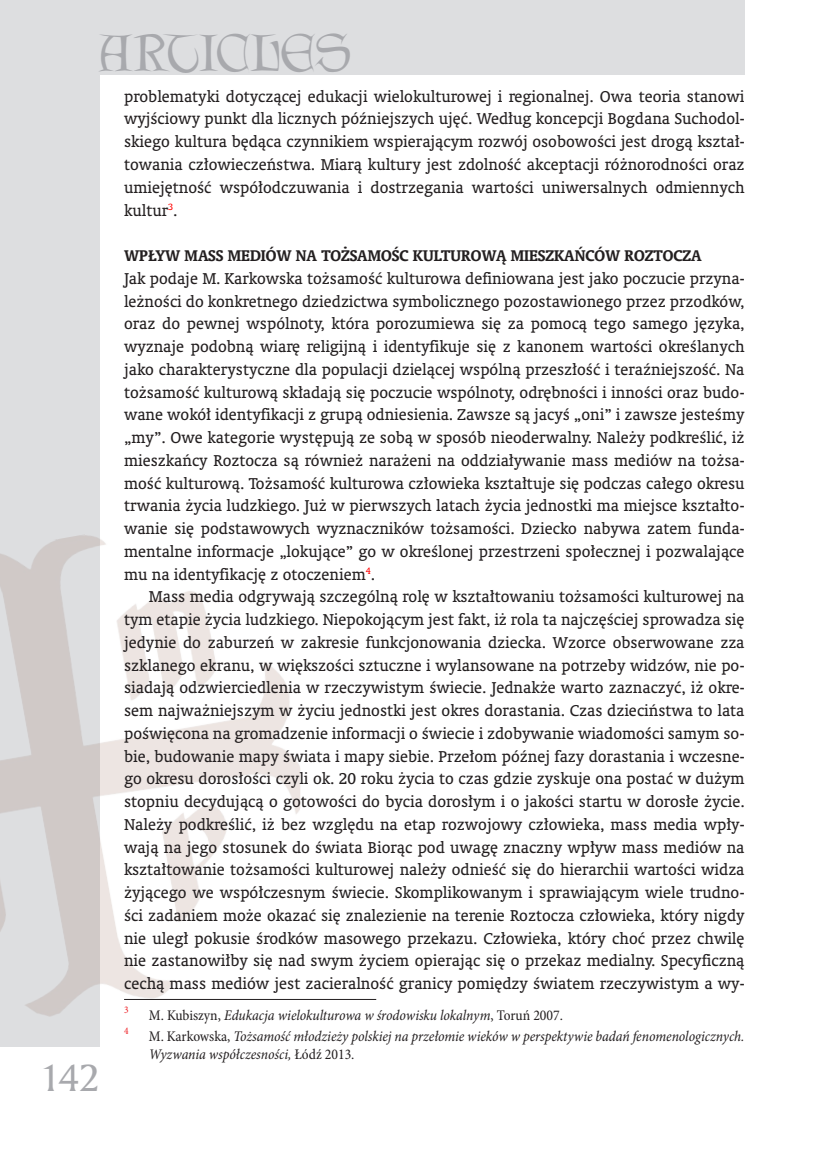
<style>
.page{position:relative;width:819px;height:1166px;background:#fff}
.page>*{position:absolute;margin:0;border:0;box-sizing:border-box;transform-origin:0 0}
.t1{font:46.55px "Lettergical PL";color:#a8a9ad}
.t2{font:36.75px "Amerigo PL";color:#a8a9ad}
.Normalny_PK{font:15.75px/22.8px "Oranda PL";color:#231f20;text-align:justify}
.Normalny_PK_1{font:15.75px/22.8px "Oranda PL";color:#231f20;text-align:justify}
.Normalny_wrd_34{font:700 15.75px "Oranda PL";color:#231f20}
.przypisy_PK{font:italic condensed 14.88px/17.8px "Minion Pro";letter-spacing:-.005em;color:#231f20}
.przypisy_PK-2{font:condensed 10.15px "Minion Pro";color:#ee1d23}
.s1{font-style:normal}
</style>
<div class="page">
<div style="left:0;top:0;width:99px;height:1047px;background:#dddee0"></div>
<div style="left:0;top:0;width:744px;height:74px;background:#dddee0"></div>
<img style="left:0;top:524px;width:300px;height:500px">
<hr style="left:124px;top:999px;width:252px;height:1px;background:#231f20">
<h1 class="t1" style="left:99px;top:25px;width:254px">ARTICLES</h1>
<h2 class="t2" style="left:40px;top:1053px;width:61px">142</h2>
<p class="Normalny_PK" style="left:124px;top:85px;width:622px">problematyki dotyczącej edukacji wielokulturowej i regionalnej. Owa teoria stanowi wyjściowy punkt dla licznych późniejszych ujęć. Według koncepcji Bogdana Suchodol&shy;skiego kultura będąca czynnikiem wspierającym rozwój osobowości jest drogą kształ&shy;towania człowieczeństwa. Miarą kultury jest zdolność akceptacji różnorodności oraz umiejętność współodczuwania i dostrzegania wartości uniwersalnych odmiennych kultur<sup>3</sup>.</p>
<p class="Normalny_wrd_34" style="left:124px;top:245px;width:579px">WPŁYW MASS MEDIÓW NA TOŻSAMOŚC KULTUROWĄ MIESZKAŃCÓW ROZTOCZA</p>
<p class="Normalny_PK_1" style="left:124px;top:267px;width:622px">Jak podaje M. Karkowska tożsamość kulturowa definiowana jest jako poczucie przyna&shy;leżności do konkretnego dziedzictwa symbolicznego pozostawionego przez przodków, oraz do pewnej wspólnoty, która porozumiewa się za pomocą tego samego języka, wyznaje podobną wiarę religijną i identyfikuje się z kanonem wartości określanych jako charakterystyczne dla populacji dzielącej wspólną przeszłość i teraźniejszość. Na tożsamość kulturową składają się poczucie wspólnoty, odrębności i inności oraz budo&shy;wane wokół identyfikacji z grupą odniesienia. Zawsze są jacyś „oni” i zawsze jesteśmy „my”. Owe kategorie występują ze sobą w sposób nieoderwalny. Należy podkreślić, iż mieszkańcy Roztocza są również narażeni na oddziaływanie mass mediów na tożsa&shy;mość kulturową. Tożsamość kulturowa człowieka kształtuje się podczas całego okresu trwania życia ludzkiego. Już w pierwszych latach życia jednostki ma miejsce kształto&shy;wanie się podstawowych wyznaczników tożsamości. Dziecko nabywa zatem funda&shy;mentalne informacje „lokujące” go w określonej przestrzeni społecznej i pozwalające mu na identyfikację z otoczeniem<sup>4</sup>.</p>
<p class="Normalny_PK" style="left:124px;top:585px;width:622px;text-indent:25px">Mass media odgrywają szczególną rolę w kształtowaniu tożsamości kulturowej na tym etapie życia ludzkiego. Niepokojącym jest fakt, iż rola ta najczęściej sprowadza się jedynie do zaburzeń w zakresie funkcjonowania dziecka. Wzorce obserwowane zza szklanego ekranu, w większości sztuczne i wylansowane na potrzeby widzów, nie po&shy;siadają odzwierciedlenia w rzeczywistym świecie. Jednakże warto zaznaczyć, iż okre&shy;sem najważniejszym w życiu jednostki jest okres dorastania. Czas dzieciństwa to lata poświęcona na gromadzenie informacji o świecie i zdobywanie wiadomości samym so&shy;bie, budowanie mapy świata i mapy siebie. Przełom późnej fazy dorastania i wczesne&shy;go okresu dorosłości czyli ok. 20 roku życia to czas gdzie zyskuje ona postać w dużym stopniu decydującą o gotowości do bycia dorosłym i o jakości startu w dorosłe życie.<br>Należy podkreślić, iż bez względu na etap rozwojowy człowieka, mass media wpły&shy;wają na jego stosunek do świata Biorąc pod uwagę znaczny wpływ mass mediów na kształtowanie tożsamości kulturowej należy odnieść się do hierarchii wartości widza żyjącego we współczesnym świecie. Skomplikowanym i sprawiającym wiele trudno&shy;ści zadaniem może okazać się znalezienie na terenie Roztocza człowieka, który nigdy nie uległ pokusie środków masowego przekazu. Człowieka, który choć przez chwilę nie zastanowiłby się nad swym życiem opierając się o przekaz medialny. Specyficzną cechą mass mediów jest zacieralność granicy pomiędzy światem rzeczywistym a wy-</p>
<p class="przypisy_PK-2" style="left:124px;top:1003px;width:6px">3</p>
<p class="przypisy_PK" style="left:149px;top:1007px;width:415px"><span class="s1">M. Kubiszyn,</span> Edukacja wielokulturowa w środowisku lokalnym<span class="s1">, Toruń 2007.</span></p>
<p class="przypisy_PK-2" style="left:124px;top:1024px;width:6px">4</p>
<p class="przypisy_PK" style="left:149px;top:1028px;width:597px"><span class="s1">M. Karkowska,</span> Tożsamość młodzieży polskiej na przełomie wieków w perspektywie badań fenomenologicznych.<br>Wyzwania współczesności, <span class="s1">Łódź 2013.</span></p>
</div>
